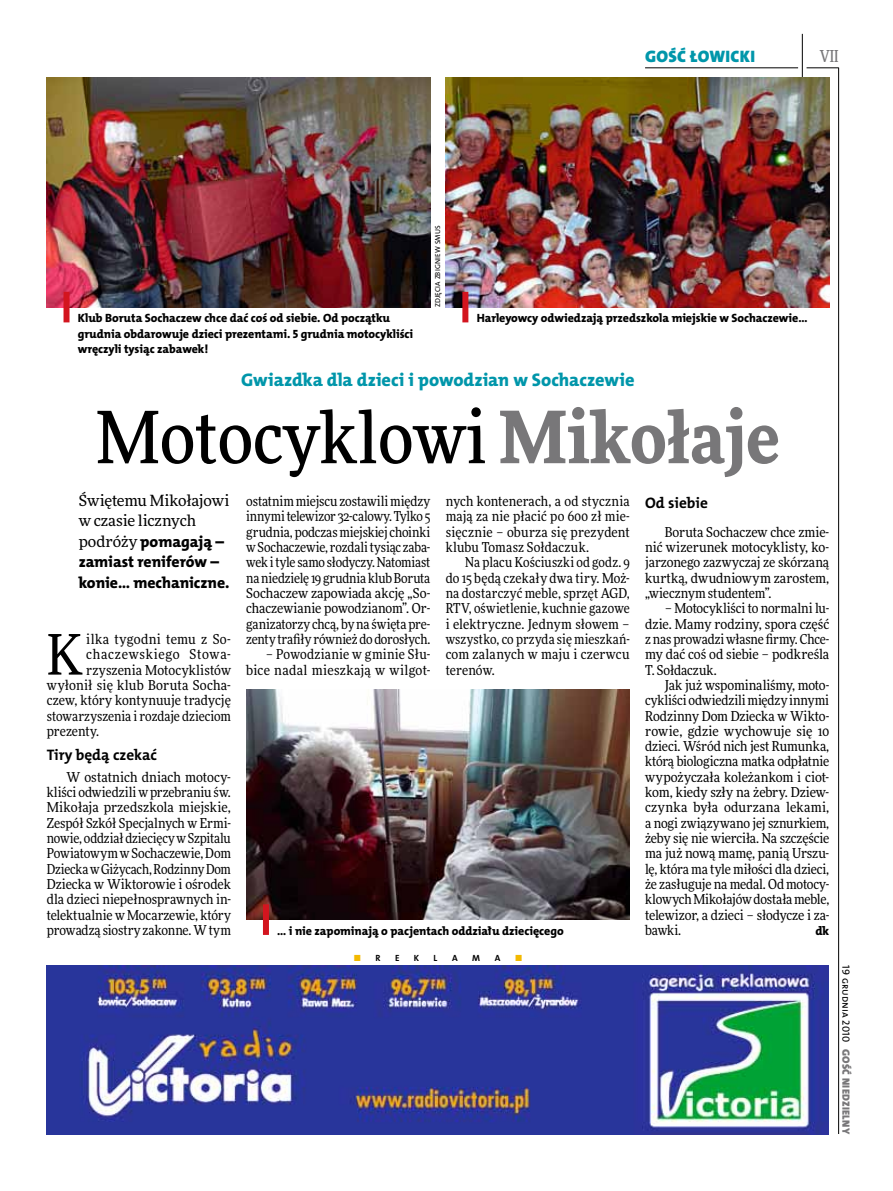
<style>
.page{position:relative;width:893px;height:1191px;background:#fff}
.page>*{position:absolute;margin:0;border:0;box-sizing:border-box;transform-origin:0 0}
.t1{font:500 72px "Freeday Narrow";color:#000}
.t2{font:55.95px "Freeday Narrow News";color:#000}
.t3{font:18.3px "The Mix HP8 Ex Bld";letter-spacing:-.005em;color:#0096aa}
.t4{font:16.65px "The Mix HP9 Blk";letter-spacing:.02em;color:#0096aa}
.t5{font:500 16.5px "Freeday Narrow";color:#787779;scale:.9 1}
.t6{font:15.75px/20.4px "The Mix HP8 Ex Bld";letter-spacing:-.005em;color:#000}
.t7{font:15.45px/20.4px "Freeday News";letter-spacing:-.01em;color:#000}
.t8{font:15.3px "The Mix HP7 Bld";color:#000}
.t9{font:13.65px/15.3px "Freeday Narrow News";letter-spacing:.005em;color:#000;text-align:justify}
.t10{font:13.65px "Freeday Narrow News";letter-spacing:.025em;color:#000}
.t11{font:13.65px "Freeday Narrow News";letter-spacing:.05em;color:#000}
.t12{font:12.3px "The Mix HP8 Ex Bld";color:#000}
.t13{font:12px/15.3px "The Mix HP8 Ex Bld";letter-spacing:-.005em;color:#000}
.t14{font:10.5px "The Mix HP9 Blk";letter-spacing:.025em;color:#787779}
.t15{font:10.5px "The Mix HP5 Plain";color:#000}
.t16{font:9px "The Mix HP7 Bld";color:#000}
.t17{font:9px "The Mix HP7 Bld";color:#f3b900}
.t18{font:7.2px "The Mix HP5 Plain";letter-spacing:.015em;color:#000}
.s1{font-weight:900;color:#787779}
.s2{font-family:"Freeday News";font-size:15.45px}
.s3{color:#000}
</style>
<div class="page">
<hr style="left:806px;top:68px;width:33px;height:1px;background:#000">
<hr style="left:645px;top:68px;width:153px;height:1px;background:#000">
<hr style="left:838px;top:68px;width:1px;height:1066px;background:#000">
<hr style="left:802px;top:34px;width:1px;height:43px;background:#000">
<img style="left:47px;top:965px;width:782px;height:169px">
<img style="left:446px;top:77px;width:383px;height:230px">
<img style="left:246px;top:690px;width:384px;height:229px">
<img style="left:47px;top:77px;width:383px;height:230px">
<div style="left:462px;top:292px;width:6px;height:30px;background:#d3151f"></div>
<div style="left:263px;top:904px;width:6px;height:31px;background:#d3151f"></div>
<div style="left:64px;top:292px;width:6px;height:30px;background:#d3151f"></div>
<p class="t4" style="left:645px;top:46px;width:111px">GOŚĆ ŁOWICKI</p>
<p class="t5" style="left:820px;top:46px;width:22px">VII</p>
<p class="t18" style="left:433px;top:307px;width:83px;rotate:-90deg">zdjęcia zbigniew Smus</p>
<p class="t13" style="left:78px;top:311px;width:337px">Klub Boruta Sochaczew chce dać coś od siebie. Od początku grudnia obdarowuje dzieci prezentami. 5 grudnia motocykliści wręczyli tysiąc zabawek!</p>
<h3 class="t3" style="left:241px;top:368px;width:395px">Gwiazdka dla dzieci i powodzian w Sochaczewie</h3>
<h1 class="t1" style="left:96px;top:392px;width:685px">Motocyklowi <span class="s1">Mikołaje</span></h1>
<p class="t13" style="left:477px;top:311px;width:332px">Harleyowcy odwiedzają przedszkola miejskie w Sochaczewie...</p>
<p class="t7" style="left:79px;top:490px;width:152px">Świętemu Mikołajowi w czasie licznych</p>
<p class="t6" style="left:79px;top:531px;width:152px"><span class="s2">podróży</span> pomagają – zamiast reniferów – konie... mechaniczne.</p>
<h2 class="t2" style="left:47px;top:620px;width:38px">K</h2>
<p class="t10" style="left:86px;top:630px;width:146px">ilka tygodni temu z So-</p>
<p class="t11" style="left:86px;top:646px;width:146px">chaczewskiego Stowa-</p>
<p class="t9" style="left:86px;top:662px;width:146px">rzyszenia Motocyklistów</p>
<p class="t9" style="left:47px;top:677px;width:186px">wyłonił się klub Boruta Socha-</p>
<p class="t9" style="left:47px;top:692px;width:186px">czew, który kontynuuje tradycję</p>
<p class="t9" style="left:47px;top:708px;width:186px">stowarzyszenia i rozdaje dzieciom</p>
<p class="t9" style="left:47px;top:723px;width:54px">prezenty.</p>
<p class="t8" style="left:47px;top:745px;width:112px">Tiry będą czekać</p>
<p class="t9" style="left:47px;top:769px;width:186px;text-indent:20px">W ostatnich dniach motocy&shy;kliści odwiedzili w przebraniu św.<br>Mikołaja przedszkola miejskie, Zespół Szkół Specjalnych w Ermi&shy;nowie, oddział dziecięcy w Szpitalu Powiatowym w Sochaczewie, Dom Dziecka w Giżycach, Rodzinny Dom Dziecka w Wiktorowie i ośrodek dla dzieci niepełnosprawnych in&shy;telektualnie w Mocarzewie, który prowadzą siostry zakonne. W tym</p>
<p class="t9" style="left:246px;top:493px;width:186px">ostatnim miejscu zostawili między innymi telewizor 32-calowy. Tylko 5 grudnia, podczas miejskiej choinki w Sochaczewie, rozdali tysiąc zaba&shy;wek i tyle samo słodyczy. Natomiast na niedzielę 19 grudnia klub Boruta Sochaczew zapowiada akcję „So&shy;chaczewianie powodzianom”. Or&shy;ganizatorzy chcą, by na święta pre&shy;zenty trafiły również do dorosłych.</p>
<p class="t9" style="left:246px;top:646px;width:186px;text-align:right">– Powodzianie w gminie Słu&shy;bice nadal mieszkają w wilgot-</p>
<p class="t9" style="left:446px;top:493px;width:186px">nych kontenerach, a od stycznia mają za nie płacić po 600 zł mie&shy;sięcznie – oburza się prezydent klubu Tomasz Sołdaczuk.</p>
<p class="t9" style="left:446px;top:555px;width:186px;text-indent:20px">Na placu Kościuszki od godz. 9 do 15 będą czekały dwa tiry. Moż&shy;na dostarczyć meble, sprzęt AGD, RTV, oświetlenie, kuchnie gazowe i elektryczne. Jednym słowem – wszystko, co przyda się mieszkań&shy;com zalanych w maju i czerwcu terenów.</p>
<p class="t13" style="left:277px;top:923px;width:288px">... i nie zapominają o pacjentach oddziału dziecięcego</p>
<p class="t17" style="left:353px;top:952px;width:28px">■ <span class="s3">r</span></p>
<p class="t16" style="left:395px;top:952px;width:6px">e</p>
<p class="t16" style="left:414px;top:952px;width:6px">k</p>
<p class="t16" style="left:434px;top:952px;width:4px">l</p>
<p class="t16" style="left:452px;top:952px;width:7px">a</p>
<p class="t16" style="left:472px;top:952px;width:9px">m</p>
<p class="t16" style="left:495px;top:952px;width:7px">a</p>
<p class="t17" style="left:515px;top:952px;width:9px">■</p>
<p class="t8" style="left:645px;top:493px;width:64px">Od siebie</p>
<p class="t9" style="left:645px;top:524px;width:186px;text-indent:20px">Boruta Sochaczew chce zmie&shy;nić wizerunek motocyklisty, ko&shy;jarzonego zazwyczaj ze skórzaną kurtką, dwudniowym zarostem, „wiecznym studentem”.</p>
<p class="t9" style="left:645px;top:600px;width:186px;text-indent:20px">– Motocykliści to normalni lu&shy;dzie. Mamy rodziny, spora część z nas prowadzi własne firmy. Chce&shy;my dać coś od siebie – podkreśla T. Sołdaczuk.</p>
<p class="t9" style="left:645px;top:677px;width:186px;text-indent:20px">Jak już wspominaliśmy, moto&shy;cykliści odwiedzili między innymi Rodzinny Dom Dziecka w Wikto&shy;rowie, gdzie wychowuje się 10 dzieci. Wśród nich jest Rumunka, którą biologiczna matka odpłatnie wypożyczała koleżankom i ciot&shy;kom, kiedy szły na żebry. Dziew&shy;czynka była odurzana lekami, a nogi związywano jej sznurkiem, żeby się nie wierciła. Na szczęście ma już nową mamę, panią Urszu&shy;lę, która ma tyle miłości dla dzieci, że zasługuje na medal. Od motocy&shy;klowych Mikołajów dostała meble, telewizor, a dzieci – słodycze i za&shy;bawki.</p>
<p class="t12" style="left:815px;top:923px;width:15px">dk</p>
<p class="t15" style="left:853px;top:965px;width:78px;rotate:90deg">19 grudnia 2010</p>
<p class="t14" style="left:853px;top:1049px;width:86px;rotate:90deg">GOŚĆ NIEDZIELNY</p>
</div>
